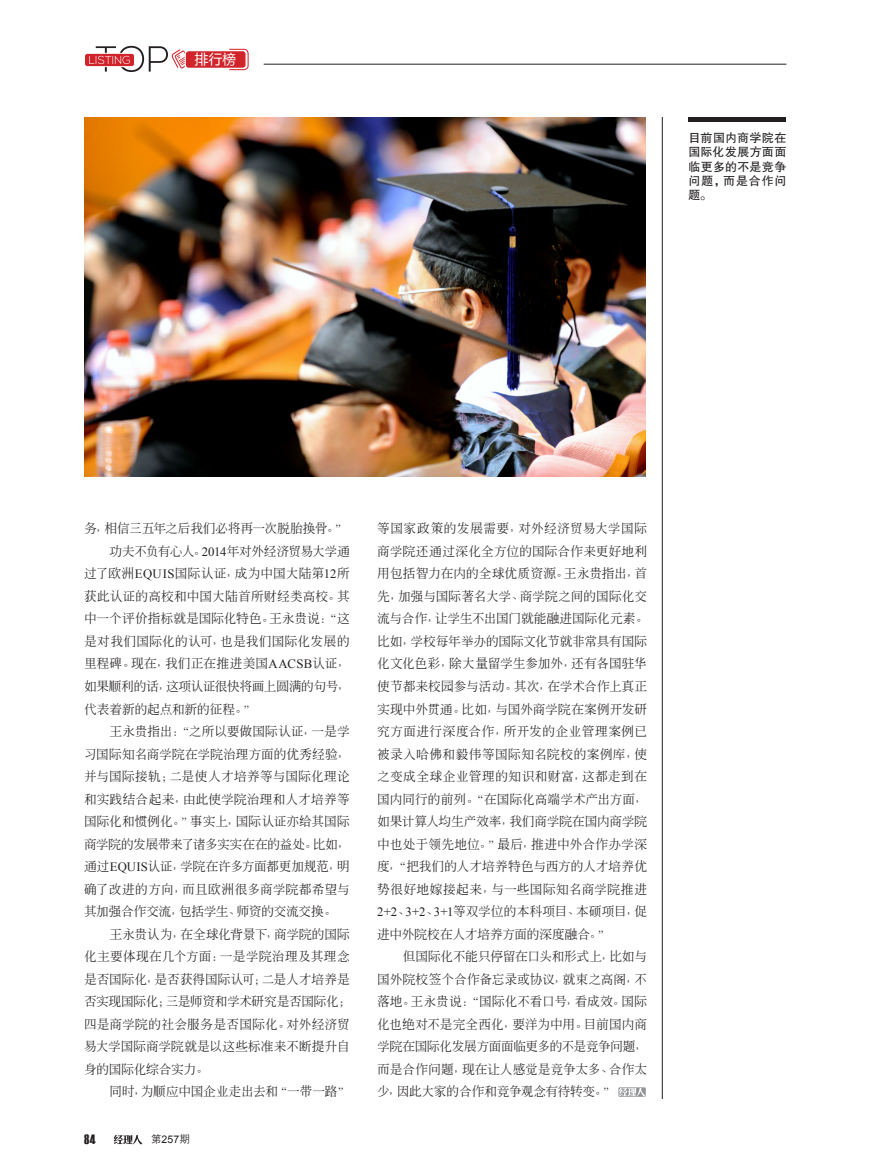
<style>
.page{position:relative;width:870px;height:1174px;background:#fff}
.page>*{position:absolute;margin:0;border:0;box-sizing:border-box;transform-origin:0 0}
.t1{font:13.5px "Microsoft Ya Hei";color:#fff}
.t2{font:13.5px "Haettenschweiler";color:#231f20}
.t3{font:500 12.75px/22.5px "GB Inn Ming";letter-spacing:-.015em;color:#231f20;text-align:justify}
.t4{font:12px/14.4px "FZHTJW GB1 0";letter-spacing:.03em;color:#231f20;text-align:justify}
.t5{font:10.5px "Arial";color:#231f20}
.s1{font-family:"Times New Roman";font-weight:400}
.s2{font-family:"Denshan CSEG Medium GB"}
</style>
<div class="page">
<svg style="left:114px;top:1135px;width:28px;height:9px"></svg>
<hr style="left:264px;top:64px;width:522px;height:1px;background:#231f20">
<div style="left:84px;top:53px;width:51px;height:14px;background:#d1232a;border-radius:3px"></div>
<div style="left:84px;top:53px;width:51px;height:14px;border:1px solid #fff;border-radius:3px"></div>
<svg style="left:89px;top:46px;width:96px;height:26px"></svg>
<div style="left:186px;top:51px;width:59px;height:17px;background:#d1232a;border-radius:3px"></div>
<svg style="left:228px;top:48px;width:21px;height:23px"></svg>
<svg style="left:618px;top:1087px;width:28px;height:9px"></svg>
<hr style="left:662px;top:117px;width:1px;height:982px;background:#231f20">
<img style="left:84px;top:117px;width:561px;height:360px">
<div style="left:688px;top:117px;width:98px;height:5px;background:#231f20"></div>
<p class="t1" style="left:195px;top:50px;width:43px">排行榜</p>
<p class="t4" style="left:688px;top:130px;width:99px">目前国内商学院在国际化发展方面面临更多的不是竞争问题，而是合作问题。</p>
<p class="t3" style="left:84px;top:517px;width:265px">务，相信三五年之后我们必将再一次脱胎换骨。”</p>
<p class="t3" style="left:84px;top:540px;width:267px;text-indent:26px">功夫不负有心人。<span class="s1">2014</span>年对外经济贸易大学通过了欧洲<span class="s1">EQUIS</span>国际认证，成为中国大陆第<span class="s1">12</span>所获此认证的高校和中国大陆首所财经类高校。其中一个评价指标就是国际化特色。王永贵说：“这是对我们国际化的认可，也是我们国际化发展的里程碑。现在，我们正在推进美国<span class="s1">AACSB</span>认证，如果顺利的话，这项认证很快将画上圆满的句号，代表着新的起点和新的征程。”</p>
<p class="t3" style="left:84px;top:720px;width:267px;text-indent:26px">王永贵指出：“之所以要做国际认证，一是学习国际知名商学院在学院治理方面的优秀经验，并与国际接轨；二是使人才培养等与国际化理论和实践结合起来，由此使学院治理和人才培养等国际化和惯例化。”事实上，国际认证亦给其国际商学院的发展带来了诸多实实在在的益处。比如，通过<span class="s1">EQUIS</span>认证，学院在许多方面都更加规范，明确了改进的方向，而且欧洲很多商学院都希望与其加强合作交流，包括学生、师资的交流交换。</p>
<p class="t3" style="left:84px;top:922px;width:267px;text-indent:26px">王永贵认为，在全球化背景下，商学院的国际化主要体现在几个方面：一是学院治理及其理念是否国际化，是否获得国际认可；二是人才培养是否实现国际化；三是师资和学术研究是否国际化；四是商学院的社会服务是否国际化。对外经济贸易大学国际商学院就是以这些标准来不断提升自身的国际化综合实力。</p>
<p class="t3" style="left:110px;top:1080px;width:242px">同时，为顺应中国企业走出去和“一带一路”</p>
<p class="t2" style="left:84px;top:1132px;width:13px">84</p>
<p class="t5" style="left:151px;top:1132px;width:40px"><span class="s2">第</span>257<span class="s2">期</span></p>
<p class="t3" style="left:377px;top:517px;width:271px">等国家政策的发展需要，对外经济贸易大学国际商学院还通过深化全方位的国际合作来更好地利用包括智力在内的全球优质资源。王永贵指出，首先，加强与国际著名大学、商学院之间的国际化交流与合作，让学生不出国门就能融进国际化元素。比如，学校每年举办的国际文化节就非常具有国际化文化色彩，除大量留学生参加外，还有各国驻华使节都来校园参与活动。其次，在学术合作上真正实现中外贯通。比如，与国外商学院在案例开发研究方面进行深度合作，所开发的企业管理案例已被录入哈佛和毅伟等国际知名院校的案例库，使之变成全球企业管理的知识和财富，这都走到在国内同行的前列。“在国际化高端学术产出方面，如果计算人均生产效率，我们商学院在国内商学院中也处于领先地位。”最后，推进中外合作办学深度，“把我们的人才培养特色与西方的人才培养优势很好地嫁接起来，与一些国际知名商学院推进<span class="s1">2+2</span>、<span class="s1">3+2</span>、<span class="s1">3+1</span>等双学位的本科项目、本硕项目，促进中外院校在人才培养方面的深度融合。”</p>
<p class="t3" style="left:377px;top:945px;width:271px;text-indent:26px">但国际化不能只停留在口头和形式上，比如与国外院校签个合作备忘录或协议，就束之高阁，不落地。王永贵说：“国际化不看口号，看成效。国际化也绝对不是完全西化，要洋为中用。目前国内商学院在国际化发展方面面临更多的不是竞争问题，而是合作问题，现在让人感觉是竞争太多、合作太少，因此大家的合作和竞争观念有待转变。”</p>
</div>
